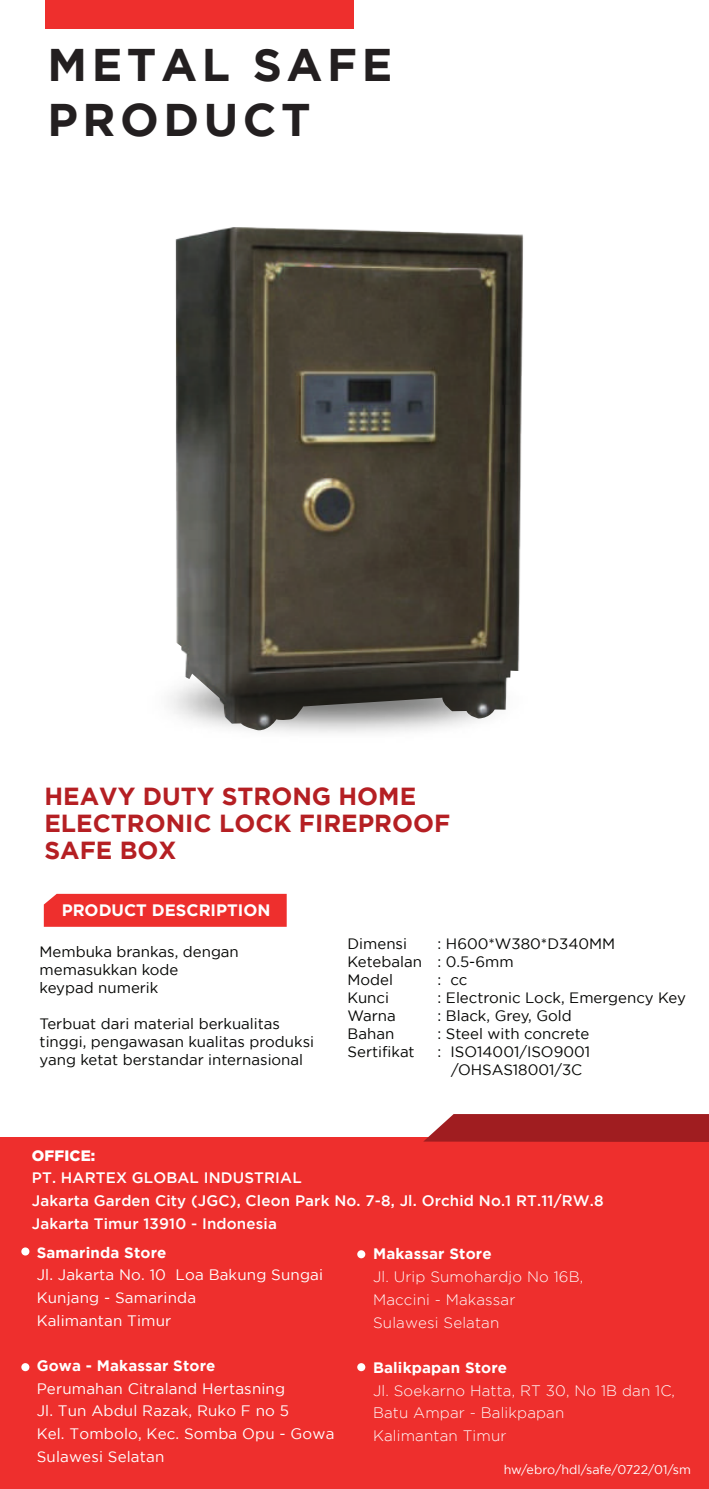
<style>
.page{position:relative;width:709px;height:1489px;background:#fff}
.page>*{position:absolute;margin:0;border:0;box-sizing:border-box;transform-origin:0 0}
.t1{font:700 45.75px/54.8px "Gotham";letter-spacing:.1em;color:#231f20}
.t2{font:700 24.75px/26.8px "Gotham";color:#b51f23}
.t3{font:700 16.5px "Gotham";color:#fff}
.t4{font:15px/18px "Gotham";color:#040503}
.t5{font:15px/22.8px "Gotham";letter-spacing:.01em;color:#fff}
.t6{font:300 15px/22.8px "Gotham";letter-spacing:.01em;color:#fff}
.t7{font:500 15px/22.8px "Gotham";letter-spacing:.01em;color:#fff}
.t8{font:700 15px "Gotham";letter-spacing:.01em;color:#fff}
.t9{font:900 15px "Gotham";letter-spacing:.01em;color:#fff}
.t10{font:12.5px "Gotham";color:#fff}
</style>
<div class="page">
<div style="left:0;top:1137px;width:709px;height:351px;background:#ee2f2d"></div>
<div style="left:21px;top:1247px;width:8px;height:8px;background:#fff;border-radius:50%"></div>
<svg style="left:21px;top:1362px;width:8px;height:8px"></svg>
<div style="left:357px;top:1250px;width:8px;height:8px;background:#fff;border-radius:50%"></div>
<svg style="left:357px;top:1362px;width:8px;height:8px"></svg>
<svg style="left:424px;top:1114px;width:285px;height:27px;background:#a5282b"></svg>
<div style="left:44px;top:893px;width:243px;height:33px;background:#ee2f2d"></div>
<img style="left:175px;top:227px;width:349px;height:372px">
<img style="left:170px;top:599px;width:350px;height:134px">
<div style="left:45px;top:0;width:309px;height:29px;background:#ee2f2d"></div>
<h1 class="t1" style="left:47px;top:36px;width:346px">METAL SAFE<br>PRODUCT</h1>
<h2 class="t2" style="left:44px;top:782px;width:407px">HEAVY DUTY STRONG HOME<br>ELECTRONIC LOCK FIREPROOF<br>SAFE BOX</h2>
<p class="t3" style="left:62px;top:900px;width:210px">PRODUCT DESCRIPTION</p>
<p class="t4" style="left:40px;top:942px;width:201px">Membuka brankas, dengan memasukkan kode<br>keypad numerik</p>
<p class="t4" style="left:40px;top:1014px;width:276px">Terbuat dari material berkualitas tinggi, pengawasan kualitas produksi yang ketat berstandar internasional</p>
<p class="t4" style="left:347px;top:934px;width:61px">Dimensi</p>
<p class="t4" style="left:347px;top:934px;width:269px;text-indent:90px">: H600*W380*D340MM<br>Ketebalan : 0.5-6mm<br>Model</p>
<p class="t4" style="left:437px;top:970px;width:31px">: cc</p>
<p class="t4" style="left:347px;top:988px;width:43px">Kunci</p>
<p class="t4" style="left:437px;top:988px;width:250px">: Electronic Lock, Emergency Key</p>
<p class="t4" style="left:347px;top:1006px;width:50px">Warna</p>
<p class="t4" style="left:437px;top:1006px;width:136px">: Black, Grey, Gold</p>
<p class="t4" style="left:347px;top:1024px;width:48px">Bahan</p>
<p class="t4" style="left:437px;top:1024px;width:153px">: Steel with concrete</p>
<p class="t4" style="left:347px;top:1042px;width:69px">Sertifikat</p>
<p class="t4" style="left:437px;top:1042px;width:154px;text-align:center">: ISO14001/ISO9001 /OHSAS18001/3C</p>
<p class="t9" style="left:32px;top:1146px;width:65px">OFFICE:</p>
<p class="t7" style="left:32px;top:1166px;width:573px">PT. HARTEX GLOBAL INDUSTRIAL<br>Jakarta Garden City (JGC), Cleon Park No. 7-8, Jl. Orchid No.1 RT.11/RW.8<br>Jakarta Timur 13910 - Indonesia</p>
<p class="t8" style="left:373px;top:1245px;width:120px">Makassar Store</p>
<p class="t6" style="left:373px;top:1265px;width:212px">Jl. Urip Sumohardjo No 16B,<br>Maccini - Makassar<br>Sulawesi Selatan</p>
<p class="t8" style="left:373px;top:1358px;width:136px">Balikpapan Store</p>
<p class="t6" style="left:373px;top:1378px;width:303px">Jl. Soekarno Hatta, RT 30, No 1B dan 1C,<br>Batu Ampar - Balikpapan<br>Kalimantan Timur</p>
<p class="t8" style="left:37px;top:1243px;width:131px">Samarinda Store</p>
<p class="t5" style="left:37px;top:1263px;width:288px">Jl. Jakarta No. 10 Loa Bakung Sungai<br>Kunjang - Samarinda<br>Kalimantan Timur</p>
<p class="t8" style="left:37px;top:1356px;width:180px">Gowa - Makassar Store</p>
<p class="t5" style="left:37px;top:1376px;width:299px">Perumahan Citraland Hertasning<br>Jl. Tun Abdul Razak, Ruko F no 5<br>Kel. Tombolo, Kec. Somba Opu - Gowa<br>Sulawesi Selatan</p>
<p class="t10" style="left:503px;top:1462px;width:189px">hw/ebro/hdl/safe/0722/01/sm</p>
</div>
